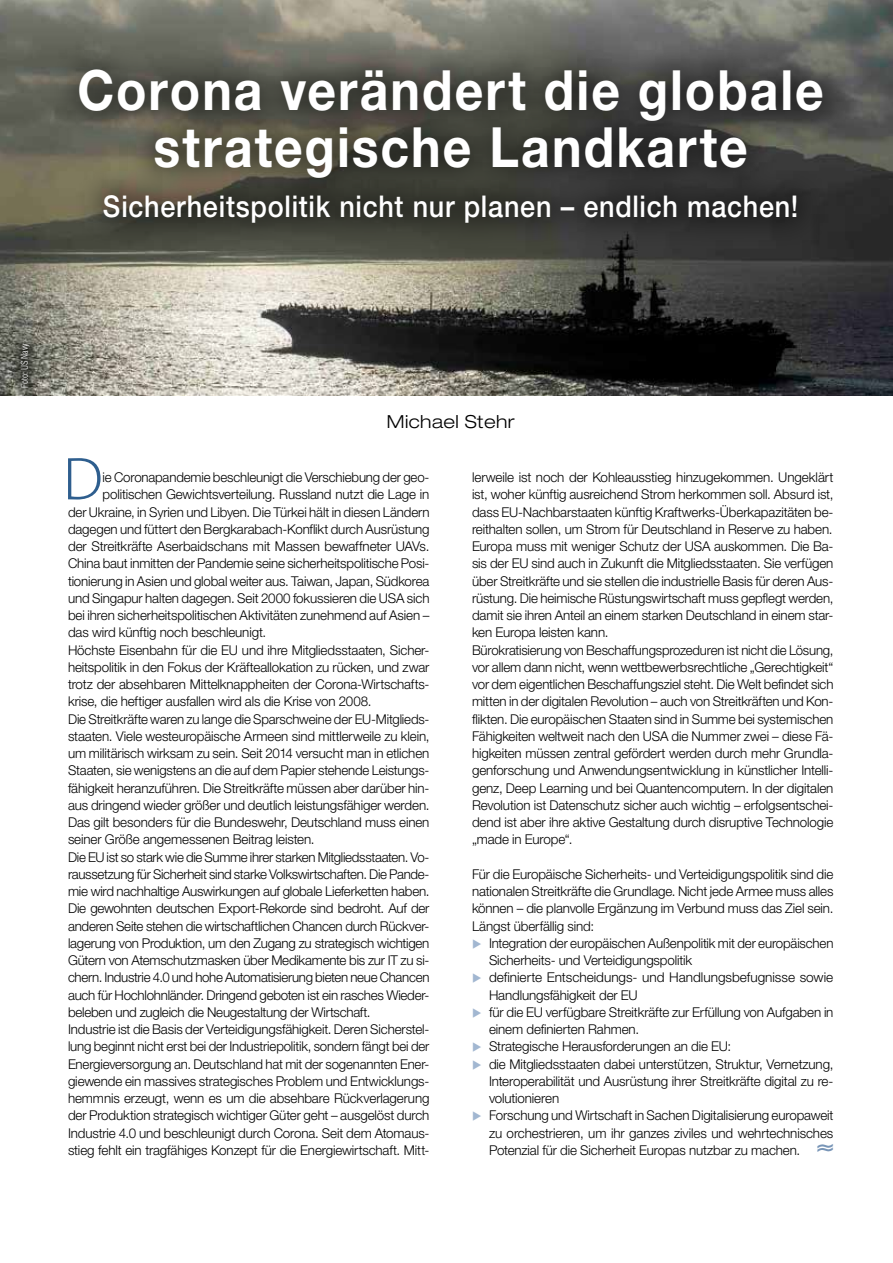
<style>
.page{position:relative;width:893px;height:1263px;background:#fff}
.page>*{position:absolute;margin:0;border:0;box-sizing:border-box;transform-origin:0 0}
.t1{font:200 60.75px "The Sans B2";color:#2e5e8e}
.t2{font:700 55.5px/57px "Helvetica Neue";letter-spacing:.04em;color:#fff;text-align:center;scale:.9 1}
.t3{font:500 30px "Helvetica Neue";letter-spacing:.025em;color:#fff;scale:.9 1}
.t4{font:30px "Album Zwei";color:#7895b7}
.t5{font:300 expanded 18px "Helvetica Neue";letter-spacing:.025em;color:#000}
.t6{font:300 13.5px/17.2px "Helvetica Neue";letter-spacing:-.01em;color:#000}
.t7{font:300 condensed 9px "Helvetica";color:#fff}
</style>
<div class="page">
<img style="left:0;top:0;width:893px;height:396px">
<div style="left:49px;top:39px;width:804px;height:214px;background:#000;opacity:.5"></div>
<div style="left:9px;top:333px;width:31px;height:66px;background:#000;opacity:.75"></div>
<p class="t2" style="left:78px;top:61px;width:831px">Corona verändert die globale strategische Landkarte</p>
<p class="t3" style="left:103px;top:189px;width:774px">Sicherheitspolitik nicht nur planen – endlich machen!</p>
<p class="t7" style="left:19px;top:388px;width:46px;rotate:-90deg">Foto: US Navy</p>
<p class="t5" style="left:387px;top:411px;width:129px">Michael Stehr</p>
<p class="t1" style="left:62px;top:448px;width:43px">D</p>
<p class="t6" style="left:103px;top:468px;width:328px">ie Coronapandemie beschleunigt die Verschiebung der geo-</p>
<p class="t6" style="left:103px;top:486px;width:328px">politischen Gewichtsverteilung. Russland nutzt die Lage in</p>
<p class="t6" style="left:68px;top:503px;width:363px">der Ukraine, in Syrien und Libyen. Die Türkei hält in diesen Ländern</p>
<p class="t6" style="left:68px;top:520px;width:363px">dagegen und füttert den Bergkarabach-Konflikt durch Ausrüstung</p>
<p class="t6" style="left:68px;top:537px;width:363px">der Streitkräfte Aserbaidschans mit Massen bewaffneter UAVs.</p>
<p class="t6" style="left:68px;top:555px;width:363px">China baut inmitten der Pandemie seine sicherheitspolitische Posi-</p>
<p class="t6" style="left:68px;top:572px;width:363px">tionierung in Asien und global weiter aus. Taiwan, Japan, Südkorea</p>
<p class="t6" style="left:68px;top:589px;width:363px">und Singapur halten dagegen. Seit 2000 fokussieren die USA sich</p>
<p class="t6" style="left:68px;top:606px;width:363px">bei ihren sicherheitspolitischen Aktivitäten zunehmend auf Asien –</p>
<p class="t6" style="left:68px;top:624px;width:200px">das wird künftig noch beschleunigt.</p>
<p class="t6" style="left:68px;top:641px;width:363px">Höchste Eisenbahn für die EU und ihre Mitgliedsstaaten, Sicher-</p>
<p class="t6" style="left:68px;top:658px;width:363px">heitspolitik in den Fokus der Kräfteallokation zu rücken, und zwar</p>
<p class="t6" style="left:68px;top:675px;width:363px">trotz der absehbaren Mittelknappheiten der Corona-Wirtschafts-</p>
<p class="t6" style="left:68px;top:693px;width:305px">krise, die heftiger ausfallen wird als die Krise von 2008.</p>
<p class="t6" style="left:68px;top:710px;width:363px">Die Streitkräfte waren zu lange die Sparschweine der EU-Mitglieds-</p>
<p class="t6" style="left:68px;top:727px;width:363px">staaten. Viele westeuropäische Armeen sind mittlerweile zu klein,</p>
<p class="t6" style="left:68px;top:744px;width:363px">um militärisch wirksam zu sein. Seit 2014 versucht man in etlichen</p>
<p class="t6" style="left:68px;top:762px;width:363px">Staaten, sie wenigstens an die auf dem Papier stehende Leistungs-</p>
<p class="t6" style="left:68px;top:779px;width:363px">fähigkeit heranzuführen. Die Streitkräfte müssen aber darüber hin-</p>
<p class="t6" style="left:68px;top:796px;width:363px">aus dringend wieder größer und deutlich leistungsfähiger werden.</p>
<p class="t6" style="left:68px;top:813px;width:363px">Das gilt besonders für die Bundeswehr, Deutschland muss einen</p>
<p class="t6" style="left:68px;top:831px;width:248px">seiner Größe angemessenen Beitrag leisten.</p>
<p class="t6" style="left:68px;top:848px;width:363px">Die EU ist so stark wie die Summe ihrer starken Mitgliedsstaaten. Vo-</p>
<p class="t6" style="left:68px;top:865px;width:363px">raussetzung für Sicherheit sind starke Volkswirtschaften. Die Pande-</p>
<p class="t6" style="left:68px;top:882px;width:363px">mie wird nachhaltige Auswirkungen auf globale Lieferketten haben.</p>
<p class="t6" style="left:68px;top:900px;width:363px">Die gewohnten deutschen Export-Rekorde sind bedroht. Auf der</p>
<p class="t6" style="left:68px;top:917px;width:363px">anderen Seite stehen die wirtschaftlichen Chancen durch Rückver-</p>
<p class="t6" style="left:68px;top:934px;width:363px">lagerung von Produktion, um den Zugang zu strategisch wichtigen</p>
<p class="t6" style="left:68px;top:951px;width:363px">Gütern von Atemschutzmasken über Medikamente bis zur IT zu si-</p>
<p class="t6" style="left:68px;top:969px;width:363px">chern. Industrie 4.0 und hohe Automatisierung bieten neue Chancen</p>
<p class="t6" style="left:68px;top:986px;width:363px">auch für Hochlohnländer. Dringend geboten ist ein rasches Wieder-</p>
<p class="t6" style="left:68px;top:1003px;width:304px">beleben und zugleich die Neugestaltung der Wirtschaft.</p>
<p class="t6" style="left:68px;top:1020px;width:363px">Industrie ist die Basis der Verteidigungsfähigkeit. Deren Sicherstel-</p>
<p class="t6" style="left:68px;top:1038px;width:363px">lung beginnt nicht erst bei der Industriepolitik, sondern fängt bei der</p>
<p class="t6" style="left:68px;top:1055px;width:363px">Energieversorgung an. Deutschland hat mit der sogenannten Ener-</p>
<p class="t6" style="left:68px;top:1072px;width:363px">giewende ein massives strategisches Problem und Entwicklungs-</p>
<p class="t6" style="left:68px;top:1089px;width:363px">hemmnis erzeugt, wenn es um die absehbare Rückverlagerung</p>
<p class="t6" style="left:68px;top:1107px;width:363px">der Produktion strategisch wichtiger Güter geht – ausgelöst durch</p>
<p class="t6" style="left:68px;top:1124px;width:363px">Industrie 4.0 und beschleunigt durch Corona. Seit dem Atomaus-</p>
<p class="t6" style="left:68px;top:1141px;width:363px">stieg fehlt ein tragfähiges Konzept für die Energiewirtschaft. Mitt-</p>
<p class="t6" style="left:472px;top:468px;width:363px">lerweile ist noch der Kohleausstieg hinzugekommen. Ungeklärt ist, woher künftig ausreichend Strom herkommen soll. Absurd ist, dass EU-Nachbarstaaten künftig Kraftwerks-Überkapazitäten be&shy;reithalten sollen, um Strom für Deutschland in Reserve zu haben.<br>Europa muss mit weniger Schutz der USA auskommen. Die Ba&shy;sis der EU sind auch in Zukunft die Mitgliedsstaaten. Sie verfügen über Streitkräfte und sie stellen die industrielle Basis für deren Aus&shy;rüstung. Die heimische Rüstungswirtschaft muss gepflegt werden, damit sie ihren Anteil an einem starken Deutschland in einem star&shy;ken Europa leisten kann.<br>Bürokratisierung von Beschaffungsprozeduren ist nicht die Lösung, vor allem dann nicht, wenn wettbewerbsrechtliche „Gerechtigkeit“ vor dem eigentlichen Beschaffungsziel steht. Die Welt befindet sich mitten in der digitalen Revolution – auch von Streitkräften und Kon&shy;flikten. Die europäischen Staaten sind in Summe bei systemischen Fähigkeiten weltweit nach den USA die Nummer zwei – diese Fä&shy;higkeiten müssen zentral gefördert werden durch mehr Grundla&shy;genforschung und Anwendungsentwicklung in künstlicher Intelli&shy;genz, Deep Learning und bei Quantencomputern. In der digitalen Revolution ist Datenschutz sicher auch wichtig – erfolgsentschei&shy;dend ist aber ihre aktive Gestaltung durch disruptive Technologie „made in Europe“.</p>
<p class="t6" style="left:472px;top:865px;width:363px">Für die Europäische Sicherheits- und Verteidigungspolitik sind die</p>
<p class="t6" style="left:472px;top:882px;width:363px">nationalen Streitkräfte die Grundlage. Nicht jede Armee muss alles</p>
<p class="t6" style="left:472px;top:900px;width:363px">können – die planvolle Ergänzung im Verbund muss das Ziel sein.</p>
<p class="t6" style="left:472px;top:917px;width:124px">Längst überfällig sind:</p>
<p class="t6" style="left:489px;top:934px;width:346px">Integration der europäischen Außenpolitik mit der europäischen</p>
<p class="t6" style="left:489px;top:951px;width:205px">Sicherheits- und Verteidigungspolitik</p>
<p class="t6" style="left:489px;top:969px;width:346px">definierte Entscheidungs- und Handlungsbefugnisse sowie</p>
<p class="t6" style="left:489px;top:986px;width:150px">Handlungsfähigkeit der EU</p>
<p class="t6" style="left:489px;top:1003px;width:346px">für die EU verfügbare Streitkräfte zur Erfüllung von Aufgaben in</p>
<p class="t6" style="left:489px;top:1020px;width:152px">einem definierten Rahmen.</p>
<p class="t6" style="left:489px;top:1038px;width:244px">Strategische Herausforderungen an die EU:</p>
<p class="t6" style="left:489px;top:1055px;width:346px">die Mitgliedsstaaten dabei unterstützen, Struktur, Vernetzung,</p>
<p class="t6" style="left:489px;top:1072px;width:346px">Interoperabilität und Ausrüstung ihrer Streitkräfte digital zu re-</p>
<p class="t6" style="left:489px;top:1089px;width:72px">volutionieren</p>
<p class="t6" style="left:489px;top:1107px;width:346px">Forschung und Wirtschaft in Sachen Digitalisierung europaweit</p>
<p class="t6" style="left:489px;top:1124px;width:346px">zu orchestrieren, um ihr ganzes ziviles und wehrtechnisches</p>
<p class="t6" style="left:489px;top:1141px;width:313px">Potenzial für die Sicherheit Europas nutzbar zu machen.</p>
<p class="t4" style="left:817px;top:1126px;width:18px">≈</p>
</div>
